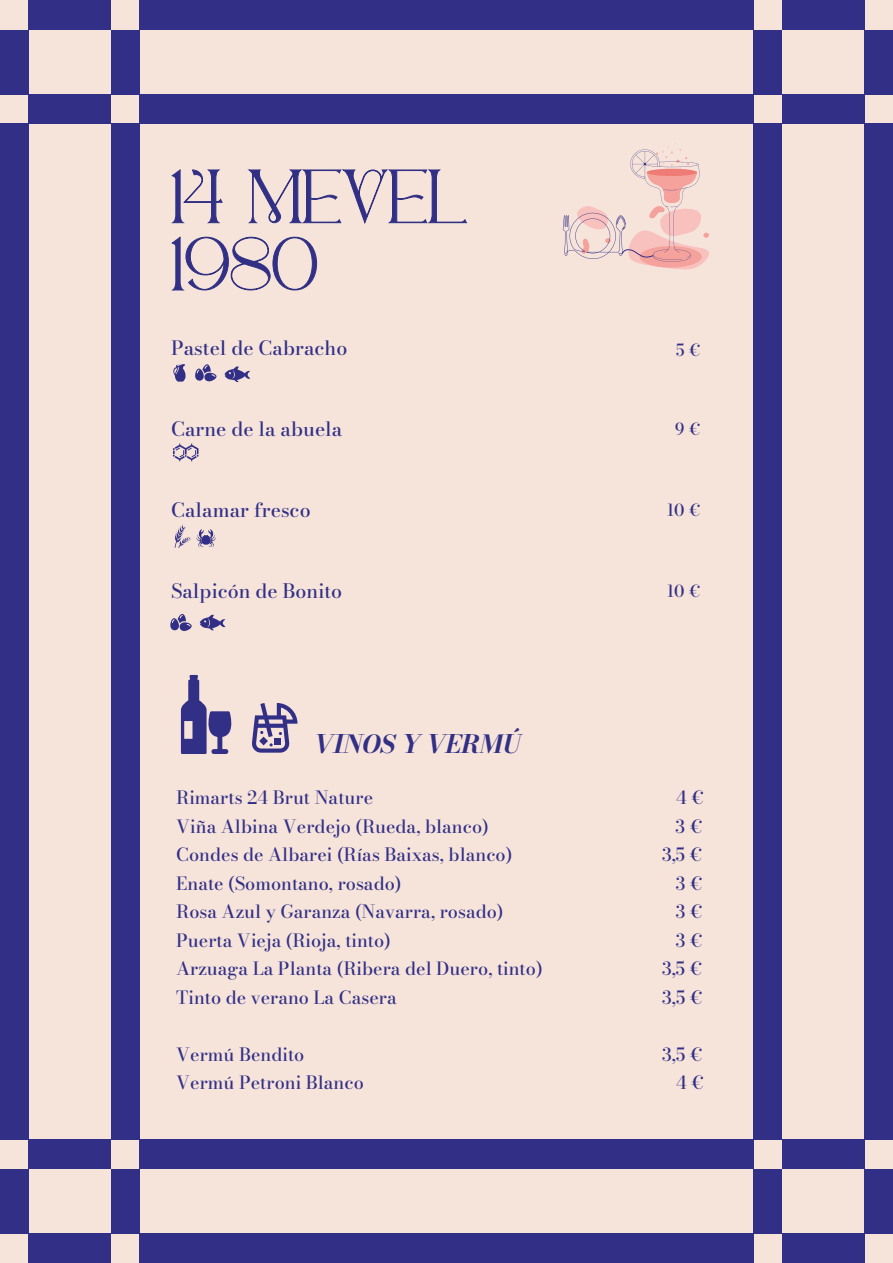
<style>
.page{position:relative;width:893px;height:1263px;background:#f6e4da}
.page>*{position:absolute;margin:0;border:0;box-sizing:border-box;transform-origin:0 0}
.t1{font:71.4px/67.3px "Michelia";color:#322f86}
.t2{font:italic 24.75px "Bodoni Moda";color:#322f86}
.t3{font:19.5px "Bodoni Moda";color:#322f86}
.t4{font:18px "Bodoni Moda";color:#322f86}
.t5{font:16.5px "Bodoni Moda";color:#322f86}
</style>
<div class="page">
<div style="left:0;top:30px;width:28px;height:65px;background:#322f86"></div>
<div style="left:0;top:124px;width:28px;height:1016px;background:#322f86"></div>
<div style="left:111px;top:30px;width:28px;height:65px;background:#322f86"></div>
<div style="left:111px;top:124px;width:28px;height:1016px;background:#322f86"></div>
<div style="left:28px;top:1px;width:83px;height:29px;background:#322f86"></div>
<div style="left:139px;top:1px;width:615px;height:29px;background:#322f86"></div>
<div style="left:28px;top:95px;width:83px;height:29px;background:#322f86"></div>
<div style="left:139px;top:95px;width:615px;height:29px;background:#322f86"></div>
<div style="left:139px;top:1140px;width:615px;height:29px;background:#322f86"></div>
<div style="left:139px;top:1234px;width:615px;height:29px;background:#322f86"></div>
<div style="left:0;top:1169px;width:28px;height:65px;background:#322f86"></div>
<div style="left:111px;top:1169px;width:28px;height:65px;background:#322f86"></div>
<div style="left:28px;top:1140px;width:83px;height:29px;background:#322f86"></div>
<div style="left:28px;top:1234px;width:83px;height:29px;background:#322f86"></div>
<div style="left:754px;top:30px;width:28px;height:65px;background:#322f86"></div>
<div style="left:865px;top:30px;width:28px;height:65px;background:#322f86"></div>
<div style="left:865px;top:124px;width:28px;height:1016px;background:#322f86"></div>
<div style="left:754px;top:124px;width:28px;height:1016px;background:#322f86"></div>
<div style="left:782px;top:1px;width:83px;height:29px;background:#322f86"></div>
<div style="left:782px;top:95px;width:83px;height:29px;background:#322f86"></div>
<div style="left:754px;top:1169px;width:28px;height:65px;background:#322f86"></div>
<div style="left:865px;top:1169px;width:28px;height:65px;background:#322f86"></div>
<div style="left:782px;top:1140px;width:83px;height:29px;background:#322f86"></div>
<div style="left:782px;top:1234px;width:83px;height:29px;background:#322f86"></div>
<svg style="left:171px;top:169px;width:52px;height:55px"></svg>
<svg style="left:247px;top:169px;width:220px;height:55px"></svg>
<svg style="left:171px;top:236px;width:146px;height:55px"></svg>
<svg style="left:563px;top:143px;width:146px;height:127px"></svg>
<svg style="left:170px;top:614px;width:22px;height:17px"></svg>
<svg style="left:195px;top:364px;width:22px;height:18px"></svg>
<svg style="left:181px;top:675px;width:51px;height:79px"></svg>
<svg style="left:252px;top:703px;width:45px;height:50px"></svg>
<svg style="left:173px;top:364px;width:13px;height:18px"></svg>
<svg style="left:224px;top:366px;width:26px;height:16px"></svg>
<svg style="left:200px;top:614px;width:25px;height:17px"></svg>
<svg style="left:173px;top:443px;width:26px;height:18px"></svg>
<svg style="left:174px;top:524px;width:42px;height:24px"></svg>
<h1 class="t1" style="left:172px;top:164px;width:298px">14 MEV EL<br>1980</h1>
<p class="t3" style="left:171px;top:334px;width:178px">Pastel de Cabracho</p>
<p class="t3" style="left:171px;top:415px;width:173px">Carne de la abuela</p>
<p class="t3" style="left:171px;top:496px;width:141px">Calamar fresco</p>
<p class="t3" style="left:171px;top:577px;width:172px">Salpicón de Bonito</p>
<h2 class="t2" style="left:314px;top:727px;width:208px">VINOS Y VERMÚ</h2>
<p class="t5" style="left:676px;top:339px;width:26px">5 €</p>
<p class="t5" style="left:675px;top:417px;width:27px">9 €</p>
<p class="t5" style="left:667px;top:499px;width:35px">10 €</p>
<p class="t5" style="left:667px;top:579px;width:35px">10 €</p>
<p class="t4" style="left:176px;top:785px;width:198px">Rimarts 24 Brut Nature</p>
<p class="t4" style="left:676px;top:785px;width:30px">4 €</p>
<p class="t4" style="left:176px;top:814px;width:314px">Viña Albina Verdejo (Rueda, blanco)</p>
<p class="t4" style="left:676px;top:814px;width:28px">3 €</p>
<p class="t4" style="left:176px;top:842px;width:338px">Condes de Albarei (Rías Baixas, blanco)</p>
<p class="t4" style="left:662px;top:842px;width:42px">3,5 €</p>
<p class="t4" style="left:176px;top:871px;width:227px">Enate (Somontano, rosado)</p>
<p class="t4" style="left:676px;top:871px;width:28px">3 €</p>
<p class="t4" style="left:176px;top:899px;width:329px">Rosa Azul y Garanza (Navarra, rosado)</p>
<p class="t4" style="left:676px;top:899px;width:28px">3 €</p>
<p class="t4" style="left:176px;top:928px;width:216px">Puerta Vieja (Rioja, tinto)</p>
<p class="t4" style="left:676px;top:928px;width:28px">3 €</p>
<p class="t4" style="left:176px;top:956px;width:368px">Arzuaga La Planta (Ribera del Duero, tinto)</p>
<p class="t4" style="left:662px;top:956px;width:42px">3,5 €</p>
<p class="t4" style="left:176px;top:985px;width:222px">Tinto de verano La Casera</p>
<p class="t4" style="left:662px;top:985px;width:42px">3,5 €</p>
<p class="t4" style="left:176px;top:1042px;width:130px">Vermú Bendito</p>
<p class="t4" style="left:662px;top:1042px;width:42px">3,5 €</p>
<p class="t4" style="left:176px;top:1070px;width:189px">Vermú Petroni Blanco</p>
<p class="t4" style="left:676px;top:1070px;width:30px">4 €</p>
</div>
